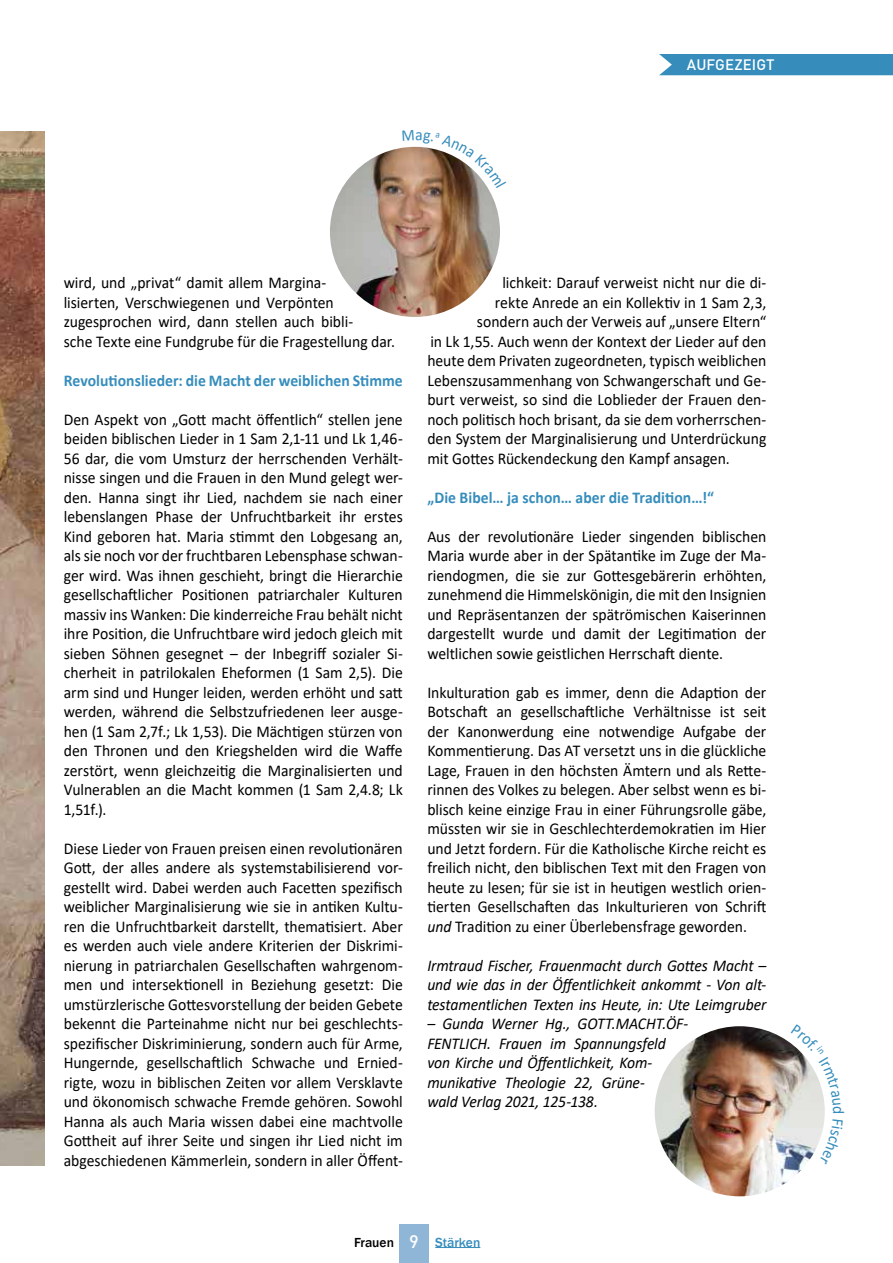
<style>
.page{position:relative;width:893px;height:1263px;background:#fff}
.page>*{position:absolute;margin:0;border:0;box-sizing:border-box;transform-origin:0 0}
.t1{font:16.5px/19.5px "Calibri";letter-spacing:-.005em;color:#000;text-align:justify;scale:.95 1}
.t2{font:italic 16.5px/19.5px "Calibri";letter-spacing:-.01em;color:#000;text-align:justify;scale:.95 1}
.t3{font:700 16.5px "Calibri";color:#368dbc;scale:.95 1}
.t4{font:500 15px "DIN Pro";letter-spacing:.01em;color:#fff}
.t5{font:500 13.5px "Franklin Gothic";color:#368dbc}
.s1{font-style:italic}
.s2{color:#000}
.s3{font-family:"DIN Pro";font-size:18px;color:#fff}
</style>
<div class="page">
<div style="left:659px;top:54px;width:234px;height:21px;background:#368dbc"></div>
<hr style="left:435px;top:1247px;width:45px;height:1px;background:#368dbc">
<div style="left:399px;top:1224px;width:30px;height:39px;background:#90b6d7"></div>
<img style="left:0;top:132px;width:45px;height:1033px">
<img style="left:330px;top:147px;width:170px;height:170px;border-radius:85px">
<img style="left:655px;top:1026px;width:170px;height:170px;border-radius:85px">
<svg style="left:402px;top:146px;width:86px;height:42px"></svg>
<svg style="left:791px;top:1043px;width:34px;height:70px"></svg>
<svg style="left:819px;top:1119px;width:6px;height:22px"></svg>
<p class="t4" style="left:687px;top:53px;width:89px">AUFGEZEIGT</p>
<p class="t1" style="left:64px;top:272px;width:350px;text-align:left">wird, und „privat“ damit allem Margina-<br>lisierten, Verschwiegenen und Verpönten zugesprochen wird, dann stellen auch bibli-<br>sche Texte eine Fundgrube für die Fragestellung dar.</p>
<p class="t3" style="left:64px;top:368px;width:358px">Revolutionslieder: die Macht der weiblichen Stimme</p>
<p class="t1" style="left:64px;top:409px;width:358px">Den Aspekt von „Gott macht öffentlich“ stellen jene beiden biblischen Lieder in 1 Sam 2,1-11 und Lk 1,46- 56 dar, die vom Umsturz der herrschenden Verhält&shy;nisse singen und die Frauen in den Mund gelegt wer&shy;den. Hanna singt ihr Lied, nachdem sie nach einer lebenslangen Phase der Unfruchtbarkeit ihr erstes Kind geboren hat. Maria stimmt den Lobgesang an, als sie noch vor der fruchtbaren Lebensphase schwan&shy;ger wird. Was ihnen geschieht, bringt die Hierarchie gesellschaftlicher Positionen patriarchaler Kulturen massiv ins Wanken: Die kinderreiche Frau behält nicht ihre Position, die Unfruchtbare wird jedoch gleich mit sieben Söhnen gesegnet – der Inbegriff sozialer Si&shy;cherheit in patrilokalen Eheformen (1 Sam 2,5). Die arm sind und Hunger leiden, werden erhöht und satt werden, während die Selbstzufriedenen leer ausge&shy;hen (1 Sam 2,7f.; Lk 1,53). Die Mächtigen stürzen von den Thronen und den Kriegshelden wird die Waffe zerstört, wenn gleichzeitig die Marginalisierten und Vulnerablen an die Macht kommen (1 Sam 2,4.8; Lk 1,51f.).</p>
<p class="t1" style="left:64px;top:838px;width:358px">Diese Lieder von Frauen preisen einen revolutionären Gott, der alles andere als systemstabilisierend vor&shy;gestellt wird. Dabei werden auch Facetten spezifisch weiblicher Marginalisierung wie sie in antiken Kultu&shy;ren die Unfruchtbarkeit darstellt, thematisiert. Aber es werden auch viele andere Kriterien der Diskrimi&shy;nierung in patriarchalen Gesellschaften wahrgenom&shy;men und intersektionell in Beziehung gesetzt: Die umstürzlerische Gottesvorstellung der beiden Gebete bekennt die Parteinahme nicht nur bei geschlechts&shy;spezifischer Diskriminierung, sondern auch für Arme, Hungernde, gesellschaftlich Schwache und Ernied&shy;rigte, wozu in biblischen Zeiten vor allem Versklavte und ökonomisch schwache Fremde gehören. Sowohl Hanna als auch Maria wissen dabei eine machtvolle Gottheit auf ihrer Seite und singen ihr Lied nicht im abgeschiedenen Kämmerlein, sondern in aller Öffent-</p>
<p class="t1" style="left:502px;top:272px;width:279px">lichkeit: Darauf verweist nicht nur die di-</p>
<p class="t1" style="left:495px;top:292px;width:287px">rekte Anrede an ein Kollektiv in 1 Sam 2,3,</p>
<p class="t1" style="left:477px;top:311px;width:306px">sondern auch der Verweis auf „unsere Eltern“</p>
<p class="t1" style="left:430px;top:331px;width:355px">in Lk 1,55. Auch wenn der Kontext der Lieder auf den</p>
<p class="t1" style="left:427px;top:350px;width:358px">heute dem Privaten zugeordneten, typisch weiblichen</p>
<p class="t1" style="left:427px;top:370px;width:358px">Lebenszusammenhang von Schwangerschaft und Ge-</p>
<p class="t1" style="left:427px;top:389px;width:358px">burt verweist, so sind die Loblieder der Frauen den-</p>
<p class="t1" style="left:427px;top:409px;width:358px">noch politisch hoch brisant, da sie dem vorherrschen-</p>
<p class="t1" style="left:427px;top:428px;width:358px">den System der Marginalisierung und Unterdrückung</p>
<p class="t1" style="left:427px;top:448px;width:320px">mit Gottes Rückendeckung den Kampf ansagen.</p>
<p class="t3" style="left:427px;top:485px;width:303px">„Die Bibel… ja schon… aber die Tradition…!“</p>
<p class="t1" style="left:427px;top:526px;width:358px">Aus der revolutionäre Lieder singenden biblischen Maria wurde aber in der Spätantike im Zuge der Ma&shy;riendogmen, die sie zur Gottesgebärerin erhöhten, zunehmend die Himmelskönigin, die mit den Insignien und Repräsentanzen der spätrömischen Kaiserinnen dargestellt wurde und damit der Legitimation der weltlichen sowie geistlichen Herrschaft diente.</p>
<p class="t1" style="left:427px;top:682px;width:358px">Inkulturation gab es immer, denn die Adaption der Botschaft an gesellschaftliche Verhältnisse ist seit der Kanonwerdung eine notwendige Aufgabe der Kommentierung. Das AT versetzt uns in die glückliche Lage, Frauen in den höchsten Ämtern und als Rette&shy;rinnen des Volkes zu belegen. Aber selbst wenn es bi&shy;blisch keine einzige Frau in einer Führungsrolle gäbe, müssten wir sie in Geschlechterdemokratien im Hier und Jetzt fordern. Für die Katholische Kirche reicht es freilich nicht, den biblischen Text mit den Fragen von heute zu lesen; für sie ist in heutigen westlich orien&shy;tierten Gesellschaften das Inkulturieren von Schrift <span class="s1">und</span> Tradition zu einer Überlebensfrage geworden.</p>
<p class="t2" style="left:427px;top:955px;width:358px">Irmtraud Fischer, Frauenmacht durch Gottes Macht – und wie das in der Öffentlichkeit ankommt - Von alt&shy;testamentlichen Texten ins Heute, in: Ute Leimgruber</p>
<p class="t2" style="left:427px;top:1013px;width:276px;text-align:left">– Gunda Werner Hg., GOTT.MACHT.ÖF-FENTLICH. Frauen im Spannungsfeld von Kirche und Öffentlichkeit, Kom&shy;munikative Theologie 22, Grüne-<br>wald Verlag 2021, 125-138.</p>
<p class="t5" style="left:354px;top:1233px;width:128px"><span class="s2">Frauen</span> <span class="s3">9</span> Stärken</p>
</div>
